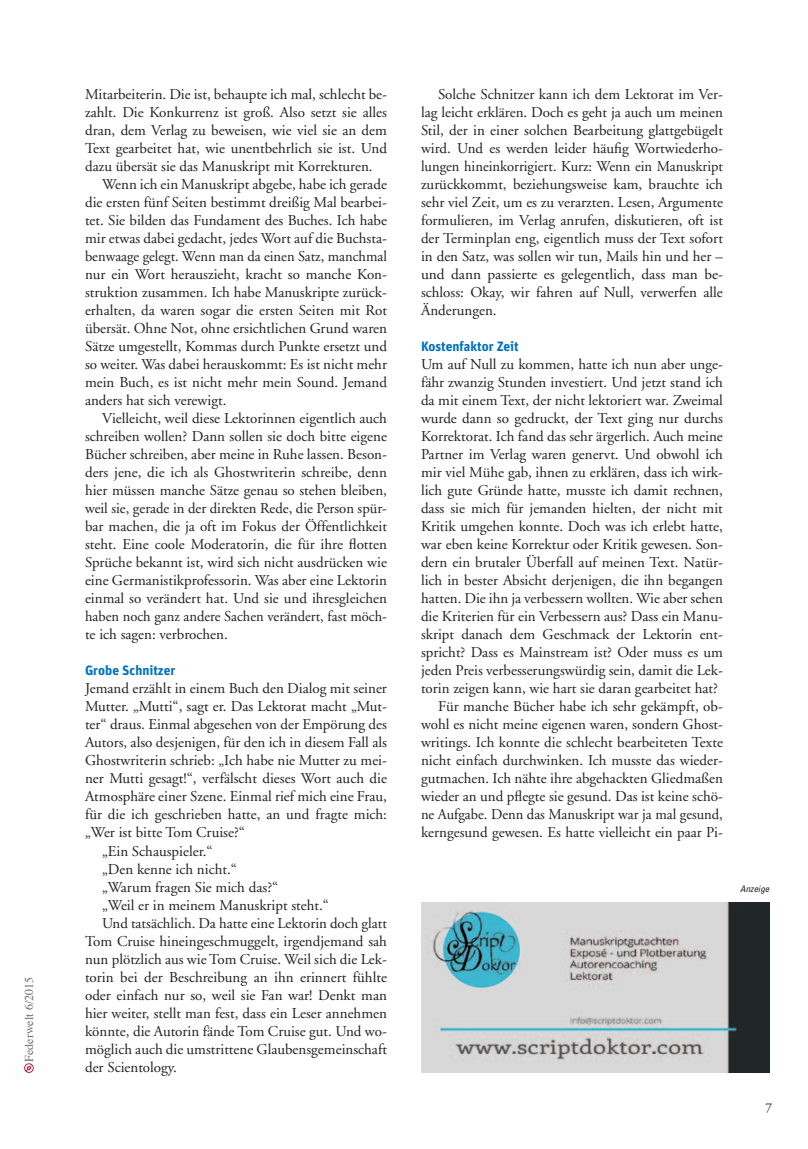
<style>
.page{position:relative;width:808px;height:1149px;background:#fff}
.page>*{position:absolute;margin:0;border:0;box-sizing:border-box;transform-origin:0 0}
.t1{font:15px/18px "Adobe Garamond";color:#231f20;text-align:justify}
.t2{font:700 13.5px "Unit OT";color:#0072bc}
.t3{font:13.5px "Adobe Garamond";color:#231f20}
.t4{font:italic condensed 9px "Univers";letter-spacing:.005em;color:#231f20}
</style>
<div class="page">
<img style="left:421px;top:902px;width:349px;height:169px">
<svg style="left:24px;top:1063px;width:10px;height:9px"></svg>
<p class="t1" style="left:85px;top:85px;width:303px">Mitarbeiterin. Die ist, behaupte ich mal, schlecht be-</p>
<p class="t1" style="left:85px;top:103px;width:303px">zahlt. Die Konkurrenz ist groß. Also setzt sie alles</p>
<p class="t1" style="left:85px;top:121px;width:303px">dran, dem Verlag zu beweisen, wie viel sie an dem</p>
<p class="t1" style="left:85px;top:139px;width:303px">Text gearbeitet hat, wie unentbehrlich sie ist. Und</p>
<p class="t1" style="left:85px;top:157px;width:289px">dazu übersät sie das Manuskript mit Korrekturen.</p>
<p class="t1" style="left:102px;top:175px;width:286px">Wenn ich ein Manuskript abgebe, habe ich gerade</p>
<p class="t1" style="left:85px;top:193px;width:303px">die ersten fünf Seiten bestimmt dreißig Mal bearbei-</p>
<p class="t1" style="left:85px;top:211px;width:303px">tet. Sie bilden das Fundament des Buches. Ich habe</p>
<p class="t1" style="left:85px;top:229px;width:303px">mir etwas dabei gedacht, jedes Wort auf die Buchsta-</p>
<p class="t1" style="left:85px;top:247px;width:303px">benwaage gelegt. Wenn man da einen Satz, manchmal</p>
<p class="t1" style="left:85px;top:265px;width:303px">nur ein Wort herauszieht, kracht so manche Kon-</p>
<p class="t1" style="left:85px;top:283px;width:303px">struktion zusammen. Ich habe Manuskripte zurück-</p>
<p class="t1" style="left:85px;top:301px;width:303px">erhalten, da waren sogar die ersten Seiten mit Rot</p>
<p class="t1" style="left:85px;top:319px;width:303px">übersät. Ohne Not, ohne ersichtlichen Grund waren</p>
<p class="t1" style="left:85px;top:337px;width:303px">Sätze umgestellt, Kommas durch Punkte ersetzt und</p>
<p class="t1" style="left:85px;top:355px;width:303px">so weiter. Was dabei herauskommt: Es ist nicht mehr</p>
<p class="t1" style="left:85px;top:373px;width:303px">mein Buch, es ist nicht mehr mein Sound. Jemand</p>
<p class="t1" style="left:85px;top:391px;width:143px">anders hat sich verewigt.</p>
<p class="t1" style="left:102px;top:409px;width:286px">Vielleicht, weil diese Lektorinnen eigentlich auch</p>
<p class="t1" style="left:85px;top:427px;width:303px">schreiben wollen? Dann sollen sie doch bitte eigene</p>
<p class="t1" style="left:85px;top:445px;width:303px">Bücher schreiben, aber meine in Ruhe lassen. Beson-</p>
<p class="t1" style="left:85px;top:463px;width:303px">ders jene, die ich als Ghostwriterin schreibe, denn</p>
<p class="t1" style="left:85px;top:481px;width:303px">hier müssen manche Sätze genau so stehen bleiben,</p>
<p class="t1" style="left:85px;top:499px;width:303px">weil sie, gerade in der direkten Rede, die Person spür-</p>
<p class="t1" style="left:85px;top:517px;width:303px">bar machen, die ja oft im Fokus der Öffentlichkeit</p>
<p class="t1" style="left:85px;top:535px;width:303px">steht. Eine coole Moderatorin, die für ihre flotten</p>
<p class="t1" style="left:85px;top:553px;width:303px">Sprüche bekannt ist, wird sich nicht ausdrücken wie</p>
<p class="t1" style="left:85px;top:571px;width:303px">eine Germanistikprofessorin. Was aber eine Lektorin</p>
<p class="t1" style="left:85px;top:589px;width:303px">einmal so verändert hat. Und sie und ihresgleichen</p>
<p class="t1" style="left:85px;top:607px;width:303px">haben noch ganz andere Sachen verändert, fast möch-</p>
<p class="t1" style="left:85px;top:625px;width:144px">te ich sagen: verbrochen.</p>
<p class="t2" style="left:85px;top:662px;width:92px">Grobe Schnitzer</p>
<p class="t1" style="left:85px;top:679px;width:303px">Jemand erzählt in einem Buch den Dialog mit seiner</p>
<p class="t1" style="left:85px;top:697px;width:303px">Mutter. „Mutti“, sagt er. Das Lektorat macht „Mut-</p>
<p class="t1" style="left:85px;top:715px;width:303px">ter“ draus. Einmal abgesehen von der Empörung des</p>
<p class="t1" style="left:85px;top:733px;width:303px">Autors, also desjenigen, für den ich in diesem Fall als</p>
<p class="t1" style="left:85px;top:751px;width:303px">Ghostwriterin schrieb: „Ich habe nie Mutter zu mei-</p>
<p class="t1" style="left:85px;top:769px;width:303px">ner Mutti gesagt!“, verfälscht dieses Wort auch die</p>
<p class="t1" style="left:85px;top:787px;width:303px">Atmosphäre einer Szene. Einmal rief mich eine Frau,</p>
<p class="t1" style="left:85px;top:805px;width:303px">für die ich geschrieben hatte, an und fragte mich:</p>
<p class="t1" style="left:85px;top:823px;width:161px">„Wer ist bitte Tom Cruise?“</p>
<p class="t1" style="left:102px;top:841px;width:112px">„Ein Schauspieler.“</p>
<p class="t1" style="left:102px;top:859px;width:136px">„Den kenne ich nicht.“</p>
<p class="t1" style="left:102px;top:877px;width:178px">„Warum fragen Sie mich das?“</p>
<p class="t1" style="left:102px;top:895px;width:228px">„Weil er in meinem Manuskript steht.“</p>
<p class="t1" style="left:102px;top:913px;width:286px">Und tatsächlich. Da hatte eine Lektorin doch glatt</p>
<p class="t1" style="left:85px;top:931px;width:303px">Tom Cruise hineingeschmuggelt, irgendjemand sah</p>
<p class="t1" style="left:85px;top:949px;width:303px">nun plötzlich aus wie Tom Cruise. Weil sich die Lek-</p>
<p class="t1" style="left:85px;top:967px;width:303px">torin bei der Beschreibung an ihn erinnert fühlte</p>
<p class="t1" style="left:85px;top:985px;width:303px">oder einfach nur so, weil sie Fan war! Denkt man</p>
<p class="t1" style="left:85px;top:1003px;width:303px">hier weiter, stellt man fest, dass ein Leser annehmen</p>
<p class="t1" style="left:85px;top:1021px;width:303px">könnte, die Autorin fände Tom Cruise gut. Und wo-</p>
<p class="t1" style="left:85px;top:1039px;width:303px">möglich auch die umstrittene Glaubensgemeinschaft</p>
<p class="t1" style="left:85px;top:1057px;width:93px">der Scientology.</p>
<p class="t1" style="left:421px;top:85px;width:303px;text-indent:17px">Solche Schnitzer kann ich dem Lektorat im Ver&shy;lag leicht erklären. Doch es geht ja auch um meinen Stil, der in einer solchen Bearbeitung glattgebügelt wird. Und es werden leider häufig Wortwiederho&shy;lungen hineinkorrigiert. Kurz: Wenn ein Manuskript zurückkommt, beziehungsweise kam, brauchte ich sehr viel Zeit, um es zu verarzten. Lesen, Argumente formulieren, im Verlag anrufen, diskutieren, oft ist der Terminplan eng, eigentlich muss der Text sofort in den Satz, was sollen wir tun, Mails hin und her – und dann passierte es gelegentlich, dass man be&shy;schloss: Okay, wir fahren auf Null, verwerfen alle Änderungen.</p>
<p class="t2" style="left:421px;top:338px;width:99px">Kostenfaktor Zeit</p>
<p class="t1" style="left:421px;top:355px;width:303px">Um auf Null zu kommen, hatte ich nun aber unge-</p>
<p class="t1" style="left:421px;top:373px;width:303px">fähr zwanzig Stunden investiert. Und jetzt stand ich</p>
<p class="t1" style="left:421px;top:391px;width:303px">da mit einem Text, der nicht lektoriert war. Zweimal</p>
<p class="t1" style="left:421px;top:409px;width:303px">wurde dann so gedruckt, der Text ging nur durchs</p>
<p class="t1" style="left:421px;top:427px;width:303px">Korrektorat. Ich fand das sehr ärgerlich. Auch meine</p>
<p class="t1" style="left:421px;top:445px;width:303px">Partner im Verlag waren genervt. Und obwohl ich</p>
<p class="t1" style="left:421px;top:463px;width:303px">mir viel Mühe gab, ihnen zu erklären, dass ich wirk-</p>
<p class="t1" style="left:421px;top:481px;width:303px">lich gute Gründe hatte, musste ich damit rechnen,</p>
<p class="t1" style="left:421px;top:499px;width:303px">dass sie mich für jemanden hielten, der nicht mit</p>
<p class="t1" style="left:421px;top:517px;width:303px">Kritik umgehen konnte. Doch was ich erlebt hatte,</p>
<p class="t1" style="left:421px;top:535px;width:303px">war eben keine Korrektur oder Kritik gewesen. Son-</p>
<p class="t1" style="left:421px;top:553px;width:303px">dern ein brutaler Überfall auf meinen Text. Natür-</p>
<p class="t1" style="left:421px;top:571px;width:303px">lich in bester Absicht derjenigen, die ihn begangen</p>
<p class="t1" style="left:421px;top:589px;width:303px">hatten. Die ihn ja verbessern wollten. Wie aber sehen</p>
<p class="t1" style="left:421px;top:607px;width:303px">die Kriterien für ein Verbessern aus? Dass ein Manu-</p>
<p class="t1" style="left:421px;top:625px;width:303px">skript danach dem Geschmack der Lektorin ent-</p>
<p class="t1" style="left:421px;top:643px;width:303px">spricht? Dass es Mainstream ist? Oder muss es um</p>
<p class="t1" style="left:421px;top:661px;width:303px">jeden Preis verbesserungswürdig sein, damit die Lek-</p>
<p class="t1" style="left:421px;top:679px;width:299px">torin zeigen kann, wie hart sie daran gearbeitet hat?</p>
<p class="t1" style="left:438px;top:697px;width:286px">Für manche Bücher habe ich sehr gekämpft, ob-</p>
<p class="t1" style="left:421px;top:715px;width:303px">wohl es nicht meine eigenen waren, sondern Ghost-</p>
<p class="t1" style="left:421px;top:733px;width:303px">writings. Ich konnte die schlecht bearbeiteten Texte</p>
<p class="t1" style="left:421px;top:751px;width:303px">nicht einfach durchwinken. Ich musste das wieder-</p>
<p class="t1" style="left:421px;top:769px;width:303px">gutmachen. Ich nähte ihre abgehackten Gliedmaßen</p>
<p class="t1" style="left:421px;top:787px;width:303px">wieder an und pflegte sie gesund. Das ist keine schö-</p>
<p class="t1" style="left:421px;top:805px;width:303px">ne Aufgabe. Denn das Manuskript war ja mal gesund,</p>
<p class="t1" style="left:421px;top:823px;width:303px">kerngesund gewesen. Es hatte vielleicht ein paar Pi-</p>
<p class="t4" style="left:740px;top:882px;width:31px">Anzeige</p>
<p class="t3" style="left:765px;top:1100px;width:8px">7</p>
</div>
